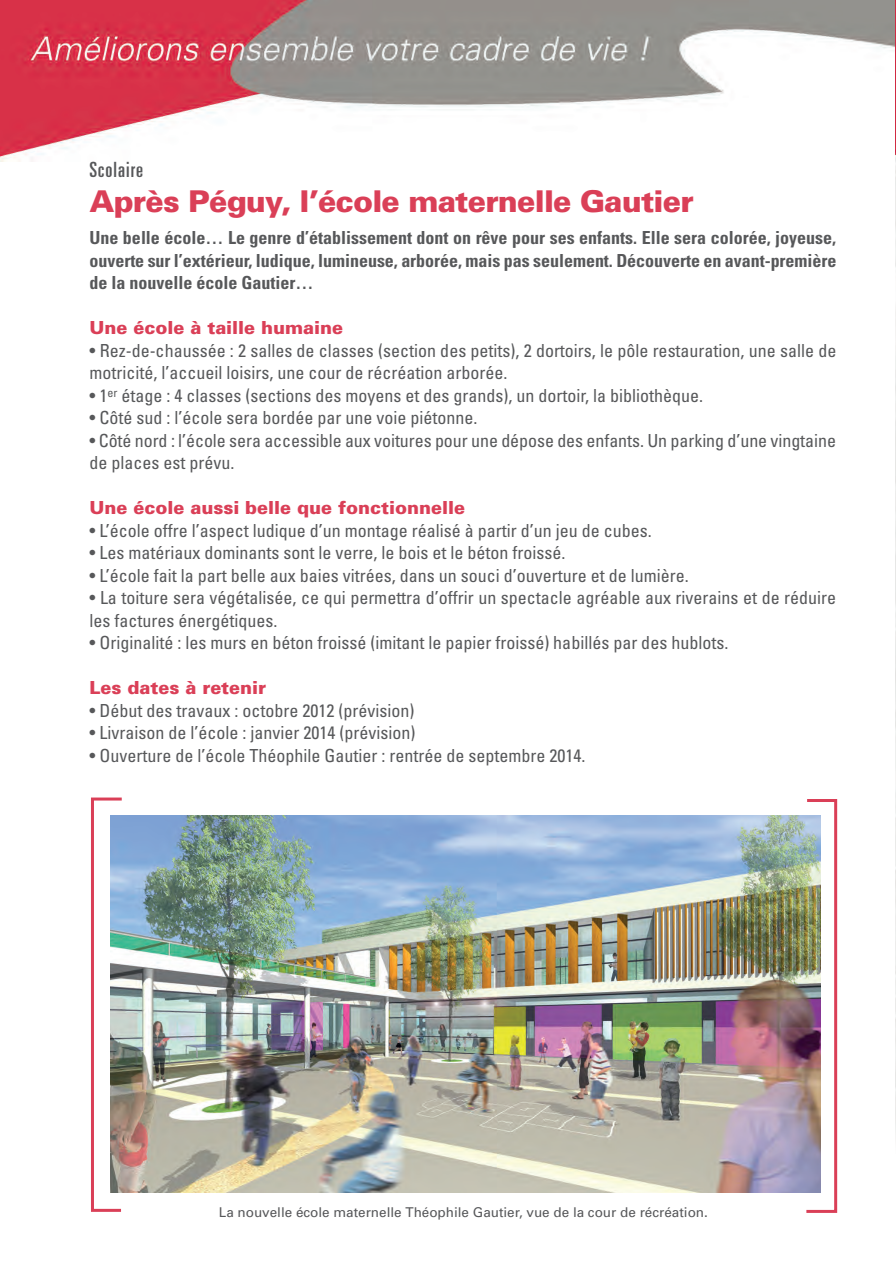
<style>
.page{position:relative;width:896px;height:1264px;background:#fff}
.page>*{position:absolute;margin:0;border:0;box-sizing:border-box;transform-origin:0 0}
.t1{font:900 30px "Univers";letter-spacing:-.025em;color:#da3f57}
.t2{font:ultra-condensed 21px "Univers";letter-spacing:.05em;color:#57585a}
.t3{font:condensed 18px/22.5px "Univers";color:#57585a}
.t4{font:700 condensed 18px/22.5px "Univers";color:#57585a;text-align:justify}
.t5{font:900 18px "Univers";color:#da3f57}
.t6{font:13.5px "Univers";color:#57585a}
</style>
<div class="page">
<img style="left:0;top:0;width:895px;height:161px">
<img style="left:895px;top:3px;width:1px;height:1136px">
<svg style="left:91px;top:797px;width:34px;height:415px"></svg>
<svg style="left:803px;top:799px;width:35px;height:414px"></svg>
<img style="left:110px;top:815px;width:710px;height:377px">
<p class="t2" style="left:89px;top:162px;width:55px">Scolaire</p>
<h1 class="t1" style="left:89px;top:190px;width:605px">Après Péguy, l’école maternelle Gautier</h1>
<p class="t4" style="left:89px;top:228px;width:748px">Une belle école… Le genre d’établissement dont on rêve pour ses enfants. Elle sera colorée, joyeuse, ouverte sur l’extérieur, ludique, lumineuse, arborée, mais pas seulement. Découverte en avant-première de la nouvelle école Gautier…</p>
<p class="t5" style="left:89px;top:321px;width:255px">Une école à taille humaine</p>
<p class="t3" style="left:89px;top:340px;width:748px">• Rez-de-chaussée : 2 salles de classes (section des petits), 2 dortoirs, le pôle restauration, une salle de motricité, l’accueil loisirs, une cour de récréation arborée.</p>
<p class="t3" style="left:89px;top:385px;width:615px">• 1<sup>er</sup> étage : 4 classes (sections des moyens et des grands), un dortoir, la bibliothèque.</p>
<p class="t3" style="left:89px;top:408px;width:389px">• Côté sud : l’école sera bordée par une voie piétonne.</p>
<p class="t3" style="left:89px;top:430px;width:748px">• Côté nord : l’école sera accessible aux voitures pour une dépose des enfants. Un parking d’une vingtaine de places est prévu.</p>
<p class="t5" style="left:89px;top:501px;width:377px">Une école aussi belle que fonctionnelle</p>
<p class="t3" style="left:89px;top:520px;width:564px">• L’école offre l’aspect ludique d’un montage réalisé à partir d’un jeu de cubes.</p>
<p class="t3" style="left:89px;top:543px;width:477px">• Les matériaux dominants sont le verre, le bois et le béton froissé.</p>
<p class="t3" style="left:89px;top:565px;width:600px">• L’école fait la part belle aux baies vitrées, dans un souci d’ouverture et de lumière.</p>
<p class="t3" style="left:89px;top:588px;width:748px">• La toiture sera végétalisée, ce qui permettra d’offrir un spectacle agréable aux riverains et de réduire les factures énergétiques.</p>
<p class="t3" style="left:89px;top:633px;width:640px">• Originalité : les murs en béton froissé (imitant le papier froissé) habillés par des hublots.</p>
<p class="t5" style="left:89px;top:681px;width:178px">Les dates à retenir</p>
<p class="t3" style="left:89px;top:700px;width:326px">• Début des travaux : octobre 2012 (prévision)</p>
<p class="t3" style="left:89px;top:723px;width:327px">• Livraison de l’école : janvier 2014 (prévision)</p>
<p class="t3" style="left:89px;top:745px;width:497px">• Ouverture de l’école Théophile Gautier : rentrée de septembre 2014.</p>
<p class="t6" style="left:219px;top:1207px;width:490px">La nouvelle école maternelle Théophile Gautier, vue de la cour de récréation.</p>
</div>
